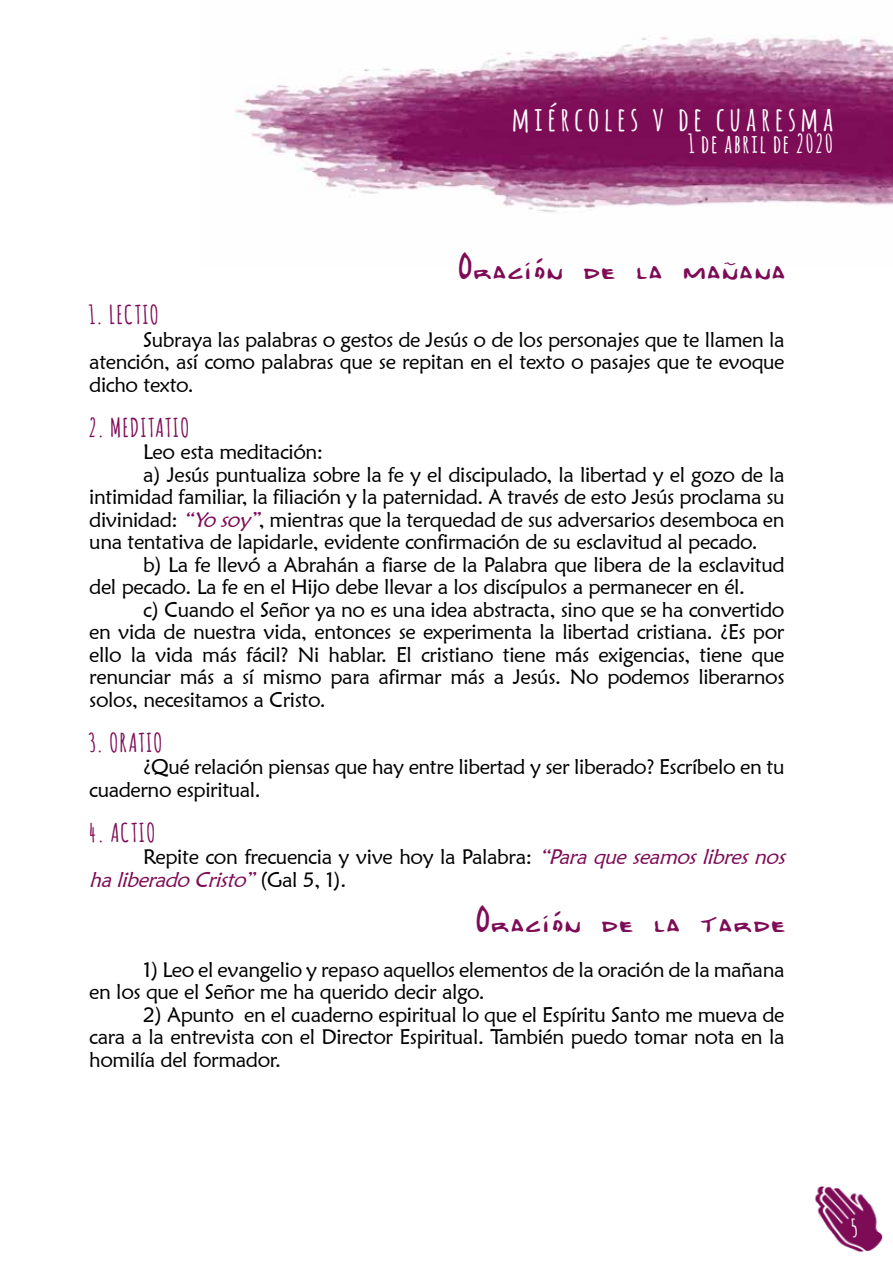
<style>
.page{position:relative;width:893px;height:1263px;background:#fff}
.page>*{position:absolute;margin:0;border:0;box-sizing:border-box;transform-origin:0 0}
.t1{font:33px "Bobcat";letter-spacing:.08em;color:#7e0b56}
.t2{font:700 33px "Amatic";letter-spacing:.17em;color:#fff}
.t3{font:700 25.5px "Amatic";letter-spacing:.08em;color:#7e0b56}
.t4{font:700 25.5px "Amatic";letter-spacing:.09em;color:#fff}
.t5{font:700 24px "Amatic";color:#fff}
.t6{font:21px/22.5px "Maiandra GD";letter-spacing:-.02em;color:#000}
.s1{font-style:italic;color:#7e0b56}
</style>
<div class="page">
<img style="left:815px;top:1186px;width:68px;height:66px">
<img style="left:235px;top:36px;width:658px;height:176px">
<h1 class="t2" style="left:513px;top:95px;width:322px">miércoles v de cuaresma</h1>
<p class="t4" style="left:688px;top:126px;width:146px">1 de abril de 2020</p>
<h1 class="t1" style="left:456px;top:250px;width:330px">Oracíón de la mañana</h1>
<p class="t3" style="left:89px;top:296px;width:71px">1. LECTIO</p>
<p class="t6" style="left:89px;top:328px;width:697px;text-align:justify;text-indent:54px">Subraya las palabras o gestos de Jesús o de los personajes que te llamen la atención, así como palabras que se repitan en el texto o pasajes que te evoque dicho texto.</p>
<p class="t3" style="left:89px;top:409px;width:101px">2. MEDITATIO</p>
<p class="t6" style="left:143px;top:440px;width:182px">Leo esta meditación:</p>
<p class="t6" style="left:143px;top:463px;width:643px">a) Jesús puntualiza sobre la fe y el discipulado, la libertad y el gozo de la</p>
<p class="t6" style="left:89px;top:485px;width:697px">intimidad familiar, la filiación y la paternidad. A través de esto Jesús proclama su</p>
<p class="t6" style="left:89px;top:508px;width:697px">divinidad: <span class="s1">“Yosoy”</span>, mientras que la terquedad de sus adversarios desemboca en</p>
<p class="t6" style="left:89px;top:530px;width:670px">una tentativa de lapidarle, evidente confirmación de su esclavitud al pecado.</p>
<p class="t6" style="left:143px;top:553px;width:643px">b) La fe llevó a Abrahán a fiarse de la Palabra que libera de la esclavitud</p>
<p class="t6" style="left:89px;top:575px;width:657px">del pecado. La fe en el Hijo debe llevar a los discípulos a permanecer en él.</p>
<p class="t6" style="left:143px;top:598px;width:643px">c) Cuando el Señor ya no es una idea abstracta, sino que se ha convertido</p>
<p class="t6" style="left:89px;top:620px;width:697px">en vida de nuestra vida, entonces se experimenta la libertad cristiana. ¿Es por</p>
<p class="t6" style="left:89px;top:643px;width:697px">ello la vida más fácil? Ni hablar. El cristiano tiene más exigencias, tiene que</p>
<p class="t6" style="left:89px;top:665px;width:697px">renunciar más a sí mismo para afirmar más a Jesús. No podemos liberarnos</p>
<p class="t6" style="left:89px;top:688px;width:238px">solos, necesitamos a Cristo.</p>
<p class="t3" style="left:89px;top:724px;width:74px">3. ORATIO</p>
<p class="t6" style="left:89px;top:755px;width:697px;text-indent:54px">¿Qué relación piensas que hay entre libertad y ser liberado? Escríbelo en tu cuaderno espiritual.</p>
<p class="t3" style="left:89px;top:814px;width:67px">4. ACTIO</p>
<p class="t6" style="left:89px;top:845px;width:703px;text-indent:54px">Repite con frecuencia y vive hoy la Palabra: <span class="s1">“Paraqueseamoslibresnos haliberadoCristo”</span>( G a l 5 , 1 ) .</p>
<h1 class="t1" style="left:474px;top:902px;width:312px">Oracíón de la tarde</h1>
<p class="t6" style="left:89px;top:958px;width:697px;text-indent:54px">1) Leo el evangelio y repaso aquellos elementos de la oración de la mañana en los que el Señor me ha querido decir algo.</p>
<p class="t6" style="left:89px;top:1003px;width:697px;text-align:justify;text-indent:54px">2) Apunto en el cuaderno espiritual lo que el Espíritu Santo me mueva de cara a la entrevista con el Director Espiritual. También puedo tomar nota en la homilía del formador.</p>
<p class="t5" style="left:852px;top:1211px;width:7px">5</p>
</div>
